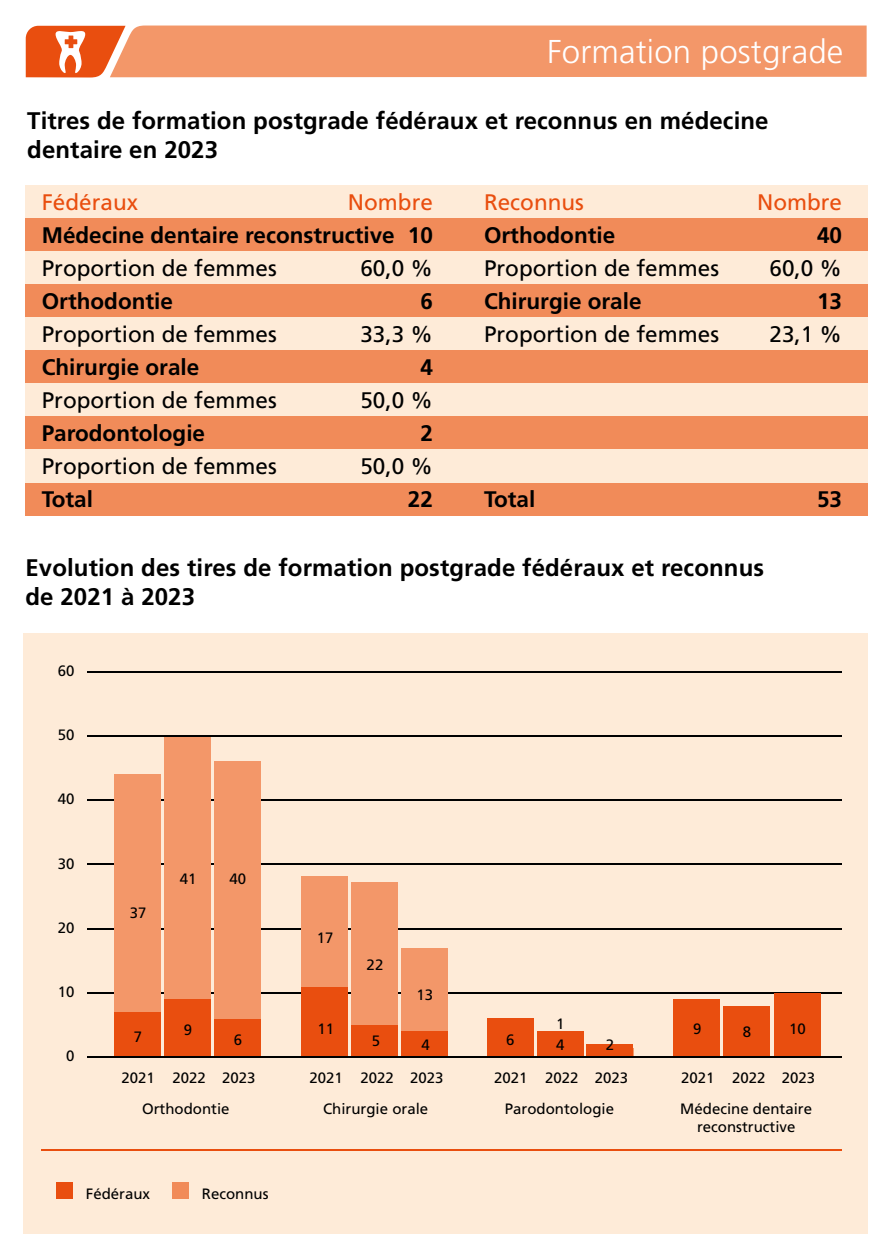
<style>
.page{position:relative;width:893px;height:1259px;background:#fff}
.page>*{position:absolute;margin:0;border:0;box-sizing:border-box;transform-origin:0 0}
.t1{font:300 33px "Frutiger LT Pro";letter-spacing:.005em;color:#fff}
.t2{font:700 24px/28.5px "Frutiger LT Pro";letter-spacing:.005em;color:#000}
.t3{font:22.5px "Frutiger LT Pro";color:#000}
.t4{font:700 22.5px "Frutiger LT Pro";color:#000}
.t5{font:22.5px "Frutiger LT Pro";color:#e94e0f}
.t6{font:15px/18px "Frutiger LT Pro";color:#000;text-align:center}
</style>
<div class="page">
<div style="left:23px;top:633px;width:844px;height:601px;background:#feebd8"></div>
<div style="left:25px;top:185px;width:842px;height:331px;background:#feebd8"></div>
<div style="left:25px;top:218px;width:842px;height:33px;background:#f18b59"></div>
<div style="left:25px;top:284px;width:842px;height:33px;background:#f18b59"></div>
<div style="left:25px;top:350px;width:842px;height:33px;background:#f18b59"></div>
<div style="left:25px;top:416px;width:842px;height:33px;background:#f18b59"></div>
<div style="left:25px;top:483px;width:842px;height:32px;background:#f18b59"></div>
<hr style="left:41px;top:1149px;width:800px;height:2px;background:#e94e0f">
<svg style="left:26px;top:26px;width:841px;height:51px;background:#f29365"></svg>
<div style="left:56px;top:1182px;width:17px;height:16px;background:#e94e0f"></div>
<div style="left:172px;top:1182px;width:17px;height:16px;background:#f18b59"></div>
<hr style="left:87px;top:799px;width:754px;height:2px;background:#000">
<hr style="left:87px;top:863px;width:754px;height:2px;background:#000">
<hr style="left:87px;top:928px;width:754px;height:1px;background:#000">
<hr style="left:87px;top:992px;width:754px;height:1px;background:#000">
<hr style="left:87px;top:671px;width:754px;height:2px;background:#000">
<div style="left:674px;top:999px;width:46px;height:57px;background:#e94e0f"></div>
<div style="left:115px;top:774px;width:46px;height:282px;background:#f39769"></div>
<div style="left:115px;top:1011px;width:46px;height:45px;background:#e94e0f"></div>
<div style="left:302px;top:876px;width:46px;height:180px;background:#f39769"></div>
<div style="left:302px;top:986px;width:46px;height:70px;background:#e94e0f"></div>
<div style="left:487px;top:1018px;width:46px;height:38px;background:#e94e0f"></div>
<div style="left:724px;top:1005px;width:46px;height:51px;background:#e94e0f"></div>
<div style="left:165px;top:736px;width:46px;height:320px;background:#f39769"></div>
<div style="left:165px;top:999px;width:46px;height:57px;background:#e94e0f"></div>
<div style="left:351px;top:882px;width:47px;height:174px;background:#f39769"></div>
<div style="left:351px;top:1024px;width:47px;height:32px;background:#e94e0f"></div>
<div style="left:537px;top:1031px;width:46px;height:25px;background:#e94e0f"></div>
<hr style="left:87px;top:735px;width:754px;height:2px;background:#000">
<div style="left:774px;top:993px;width:46px;height:63px;background:#e94e0f"></div>
<div style="left:214px;top:761px;width:47px;height:295px;background:#f39769"></div>
<div style="left:214px;top:1018px;width:47px;height:38px;background:#e94e0f"></div>
<div style="left:401px;top:948px;width:47px;height:108px;background:#f39769"></div>
<div style="left:401px;top:1031px;width:47px;height:25px;background:#e94e0f"></div>
<div style="left:587px;top:1044px;width:46px;height:12px;background:#e94e0f"></div>
<hr style="left:87px;top:1056px;width:754px;height:1px;background:#000">
<h1 class="t1" style="left:547px;top:33px;width:298px">Formation postgrade</h1>
<h2 class="t2" style="left:27px;top:107px;width:743px">Titres de formation postgrade fédéraux et reconnus en médecine dentaire en 2023</h2>
<h3 class="t5" style="left:42px;top:189px;width:98px">Fédéraux</h3>
<h3 class="t5" style="left:348px;top:189px;width:87px">Nombre</h3>
<h3 class="t5" style="left:484px;top:189px;width:101px">Reconnus</h3>
<h3 class="t5" style="left:757px;top:189px;width:87px">Nombre</h3>
<h3 class="t4" style="left:42px;top:222px;width:393px">Médecine dentaire reconstructive 10</h3>
<h3 class="t4" style="left:484px;top:222px;width:133px">Orthodontie</h3>
<h3 class="t4" style="left:817px;top:222px;width:27px">40</h3>
<h3 class="t3" style="left:42px;top:255px;width:237px">Proportion de femmes</h3>
<h3 class="t3" style="left:360px;top:255px;width:74px">60,0 %</h3>
<h3 class="t3" style="left:484px;top:255px;width:237px">Proportion de femmes</h3>
<h3 class="t3" style="left:769px;top:255px;width:74px">60,0 %</h3>
<h3 class="t4" style="left:42px;top:288px;width:133px">Orthodontie</h3>
<h3 class="t4" style="left:420px;top:288px;width:14px">6</h3>
<h3 class="t4" style="left:484px;top:288px;width:159px">Chirurgie orale</h3>
<h3 class="t4" style="left:817px;top:288px;width:27px">13</h3>
<h3 class="t3" style="left:42px;top:321px;width:237px">Proportion de femmes</h3>
<h3 class="t3" style="left:360px;top:321px;width:74px">33,3 %</h3>
<h3 class="t3" style="left:484px;top:321px;width:237px">Proportion de femmes</h3>
<h3 class="t3" style="left:769px;top:321px;width:74px">23,1 %</h3>
<h3 class="t4" style="left:42px;top:354px;width:159px">Chirurgie orale</h3>
<h3 class="t4" style="left:420px;top:354px;width:14px">4</h3>
<h3 class="t3" style="left:42px;top:387px;width:237px">Proportion de femmes</h3>
<h3 class="t3" style="left:360px;top:387px;width:74px">50,0 %</h3>
<h3 class="t4" style="left:42px;top:420px;width:165px">Parodontologie</h3>
<h3 class="t4" style="left:420px;top:420px;width:14px">2</h3>
<h3 class="t3" style="left:42px;top:453px;width:237px">Proportion de femmes</h3>
<h3 class="t3" style="left:360px;top:453px;width:74px">50,0 %</h3>
<h3 class="t4" style="left:42px;top:486px;width:53px">Total</h3>
<h3 class="t4" style="left:408px;top:486px;width:27px">22</h3>
<h3 class="t4" style="left:484px;top:486px;width:53px">Total</h3>
<h3 class="t4" style="left:817px;top:486px;width:27px">53</h3>
<h2 class="t2" style="left:25px;top:554px;width:740px">Evolution des tires de formation postgrade fédéraux et reconnus de 2021 à 2023</h2>
<p class="t6" style="left:58px;top:662px;width:18px">60</p>
<p class="t6" style="left:58px;top:726px;width:18px">50</p>
<p class="t6" style="left:58px;top:790px;width:18px">40</p>
<p class="t6" style="left:58px;top:854px;width:18px">30</p>
<p class="t6" style="left:58px;top:918px;width:18px">20</p>
<p class="t6" style="left:58px;top:982px;width:18px">10</p>
<p class="t6" style="left:66px;top:1047px;width:10px">0</p>
<p class="t6" style="left:130px;top:904px;width:18px">37</p>
<p class="t6" style="left:180px;top:869px;width:18px">41</p>
<p class="t6" style="left:134px;top:1027px;width:10px">7</p>
<p class="t6" style="left:184px;top:1020px;width:10px">9</p>
<p class="t6" style="left:230px;top:869px;width:18px">40</p>
<p class="t6" style="left:317px;top:928px;width:18px">17</p>
<p class="t6" style="left:367px;top:955px;width:18px">22</p>
<p class="t6" style="left:417px;top:986px;width:18px">13</p>
<p class="t6" style="left:318px;top:1020px;width:18px">11</p>
<p class="t6" style="left:234px;top:1030px;width:10px">6</p>
<p class="t6" style="left:422px;top:1035px;width:10px">4</p>
<p class="t6" style="left:372px;top:1032px;width:10px">5</p>
<p class="t6" style="left:506px;top:1031px;width:10px">6</p>
<p class="t6" style="left:556px;top:1015px;width:10px">1</p>
<p class="t6" style="left:556px;top:1036px;width:10px">4</p>
<p class="t6" style="left:606px;top:1036px;width:10px">2</p>
<p class="t6" style="left:693px;top:1020px;width:10px">9</p>
<p class="t6" style="left:743px;top:1023px;width:10px">8</p>
<p class="t6" style="left:789px;top:1020px;width:18px">10</p>
<p class="t6" style="left:121px;top:1069px;width:136px">2021 2022 2023</p>
<p class="t6" style="left:309px;top:1069px;width:136px">2021 2022 2023</p>
<p class="t6" style="left:494px;top:1069px;width:136px">2021 2022 2023</p>
<p class="t6" style="left:681px;top:1069px;width:136px">2021 2022 2023</p>
<p class="t6" style="left:142px;top:1099px;width:89px">Orthodontie</p>
<p class="t6" style="left:323px;top:1099px;width:107px">Chirurgie orale</p>
<p class="t6" style="left:505px;top:1099px;width:111px">Parodontologie</p>
<p class="t6" style="left:680px;top:1099px;width:133px">Médecine dentaire reconstructive</p>
<p class="t6" style="left:86px;top:1184px;width:66px">Fédéraux</p>
<p class="t6" style="left:202px;top:1184px;width:68px">Reconnus</p>
</div>
